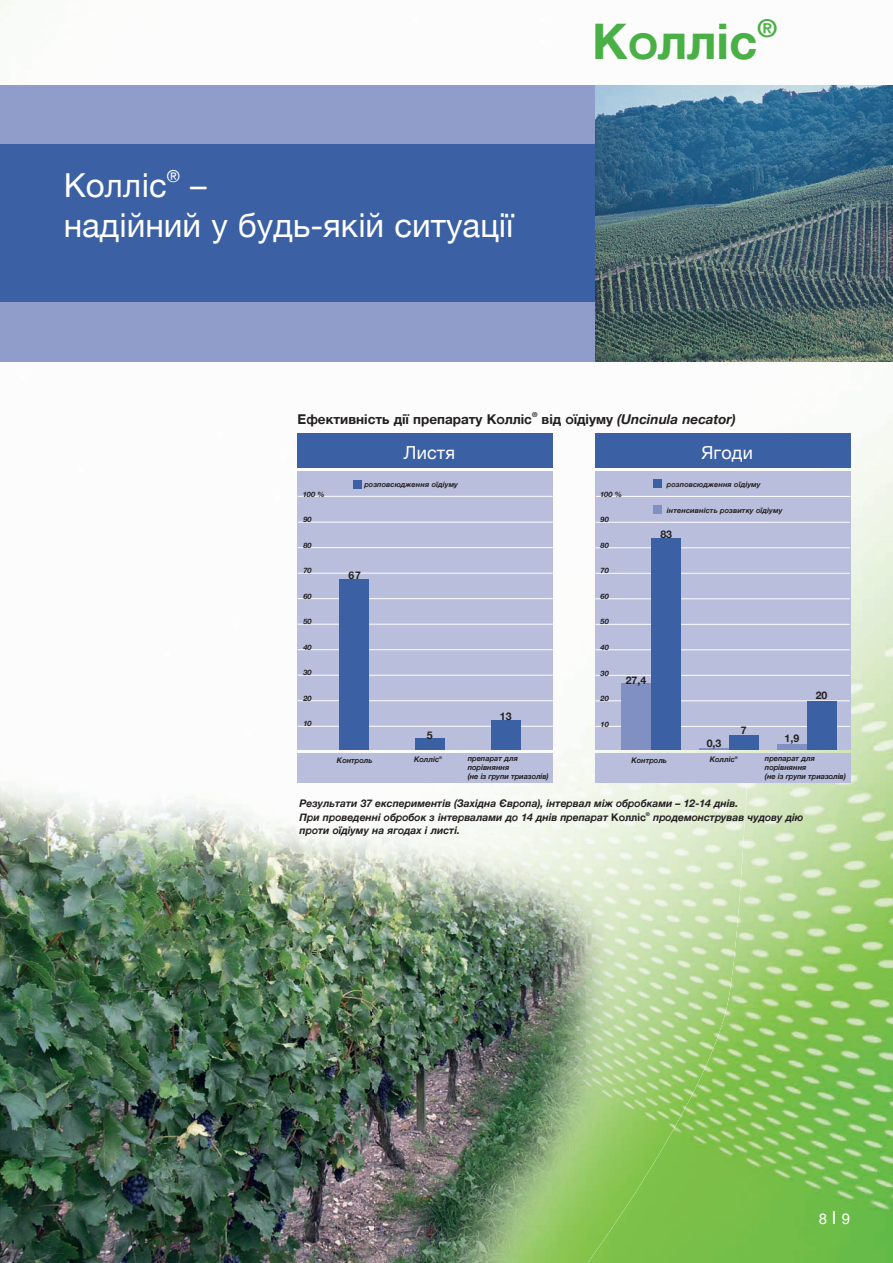
<style>
.page{position:relative;width:893px;height:1263px;background:#fff}
.page>*{position:absolute;margin:0;border:0;box-sizing:border-box;transform-origin:0 0}
.t1{font:700 49.05px "Helvetica Neue";color:#49b045}
.t2{font:33px/39.6px "Helvetica Neue";color:#fff}
.t3{font:18px "Helvetica Neue";letter-spacing:.01em;color:#fff}
.t4{font:16.5px "Helvetica Neue";color:#fff}
.t5{font:15px "Helvetica Neue";color:#fff}
.t6{font:700 13.5px "Helvetica Neue";color:#231f20}
.t7{font:italic 700 13.5px "Helvetica Neue";color:#231f20}
.t8{font:italic 700 10.5px/13.5px "Helvetica Neue";color:#231f20}
.t9{font:700 10.5px "Helvetica Neue";letter-spacing:.01em;color:#231f20}
.t10{font:italic 700 7.65px/9px "Helvetica Neue";color:#231f20}
.t11{font:italic 700 7.35px "Helvetica Neue";letter-spacing:.01em;color:#231f20}
.t12{font:700 6.75px "Helvetica Neue";color:#231f20}
.s1{font-style:normal}
.s2{font-size:18px}
</style>
<div class="page">
<img style="left:0;top:0;width:893px;height:1263px">
<img style="left:0;top:713px;width:588px;height:550px">
<img style="left:587px;top:763px;width:160px;height:360px">
<img style="left:587px;top:1122px;width:91px;height:103px">
<img style="left:587px;top:1225px;width:28px;height:38px">
<div style="left:0;top:85px;width:893px;height:276px;background:#909dca"></div>
<div style="left:0;top:145px;width:893px;height:157px;background:#3b61a4"></div>
<img style="left:595px;top:85px;width:298px;height:276px">
<div style="left:298px;top:471px;width:255px;height:279px;background:#b8bedc"></div>
<hr style="left:298px;top:522px;width:255px;height:1px;background:#fff">
<hr style="left:298px;top:496px;width:255px;height:1px;background:#fff">
<hr style="left:298px;top:547px;width:255px;height:1px;background:#fff">
<hr style="left:298px;top:573px;width:255px;height:1px;background:#fff">
<hr style="left:298px;top:598px;width:255px;height:1px;background:#fff">
<hr style="left:298px;top:624px;width:255px;height:1px;background:#fff">
<hr style="left:298px;top:649px;width:255px;height:1px;background:#fff">
<hr style="left:298px;top:675px;width:255px;height:1px;background:#fff">
<hr style="left:298px;top:700px;width:255px;height:1px;background:#fff">
<hr style="left:298px;top:726px;width:255px;height:1px;background:#fff">
<div style="left:298px;top:753px;width:255px;height:29px;background:#b8bedc"></div>
<div style="left:340px;top:580px;width:29px;height:170px;background:#3b61a4"></div>
<div style="left:415px;top:739px;width:30px;height:11px;background:#3b61a4"></div>
<div style="left:491px;top:720px;width:30px;height:30px;background:#3b61a4"></div>
<div style="left:595px;top:471px;width:255px;height:279px;background:#b8bedc"></div>
<hr style="left:595px;top:522px;width:255px;height:1px;background:#fff">
<hr style="left:596px;top:496px;width:254px;height:1px;background:#fff">
<hr style="left:595px;top:547px;width:255px;height:1px;background:#fff">
<hr style="left:595px;top:573px;width:255px;height:1px;background:#fff">
<hr style="left:595px;top:598px;width:255px;height:1px;background:#fff">
<hr style="left:595px;top:624px;width:255px;height:1px;background:#fff">
<hr style="left:595px;top:649px;width:255px;height:1px;background:#fff">
<hr style="left:595px;top:675px;width:255px;height:1px;background:#fff">
<hr style="left:595px;top:700px;width:255px;height:1px;background:#fff">
<hr style="left:595px;top:726px;width:255px;height:1px;background:#fff">
<div style="left:595px;top:753px;width:255px;height:29px;background:#b8bedc"></div>
<div style="left:621px;top:684px;width:30px;height:66px;background:#8190c2"></div>
<div style="left:651px;top:539px;width:30px;height:211px;background:#3b61a4"></div>
<hr style="left:699px;top:748px;width:30px;height:2px;background:#8190c2">
<div style="left:729px;top:735px;width:29px;height:15px;background:#3b61a4"></div>
<div style="left:777px;top:744px;width:30px;height:6px;background:#8190c2"></div>
<div style="left:807px;top:701px;width:29px;height:49px;background:#3b61a4"></div>
<div style="left:298px;top:433px;width:255px;height:34px;background:#3b61a4"></div>
<div style="left:595px;top:433px;width:255px;height:34px;background:#3b61a4"></div>
<div style="left:653px;top:479px;width:9px;height:9px;background:#3b61a4"></div>
<div style="left:653px;top:505px;width:9px;height:9px;background:#8190c2"></div>
<div style="left:353px;top:480px;width:9px;height:9px;background:#3b61a4"></div>
<h2 class="t2" style="left:64px;top:165px;width:105px">Колліс</h2>
<h3 class="t4" style="left:167px;top:167px;width:15px">®</h3>
<h2 class="t2" style="left:64px;top:165px;width:451px;text-indent:126px">–<br>надійний у будь-якій ситуації</h2>
<h1 class="t1" style="left:592px;top:11px;width:186px">Колліс<sup>®</sup></h1>
<p class="t6" style="left:298px;top:410px;width:236px">Ефективність дії препарату Колліс</p>
<p class="t12" style="left:532px;top:411px;width:7px">®</p>
<p class="t7" style="left:542px;top:410px;width:196px"><span class="s1">від оїдіуму</span> (Uncinula necator)</p>
<p class="t11" style="left:303px;top:490px;width:23px">100 %</p>
<p class="t11" style="left:303px;top:515px;width:10px">90</p>
<p class="t11" style="left:303px;top:541px;width:10px">80</p>
<p class="t11" style="left:303px;top:566px;width:10px">70</p>
<p class="t11" style="left:303px;top:592px;width:10px">60</p>
<p class="t11" style="left:303px;top:617px;width:10px">50</p>
<p class="t11" style="left:303px;top:643px;width:10px">40</p>
<p class="t11" style="left:303px;top:668px;width:10px">30</p>
<p class="t11" style="left:303px;top:694px;width:10px">20</p>
<p class="t11" style="left:303px;top:719px;width:10px">10</p>
<h3 class="t3" style="left:404px;top:442px;width:53px">Листя</h3>
<h3 class="t3" style="left:701px;top:442px;width:53px">Ягоди</h3>
<p class="t11" style="left:600px;top:490px;width:23px">100 %</p>
<p class="t11" style="left:601px;top:515px;width:10px">90</p>
<p class="t11" style="left:601px;top:541px;width:10px">80</p>
<p class="t11" style="left:601px;top:566px;width:10px">70</p>
<p class="t11" style="left:601px;top:592px;width:10px">60</p>
<p class="t11" style="left:601px;top:617px;width:10px">50</p>
<p class="t11" style="left:601px;top:643px;width:10px">40</p>
<p class="t11" style="left:601px;top:668px;width:10px">30</p>
<p class="t11" style="left:601px;top:694px;width:10px">20</p>
<p class="t11" style="left:601px;top:719px;width:10px">10</p>
<p class="t11" style="left:364px;top:480px;width:95px">розповсюдження оїдіуму</p>
<p class="t11" style="left:667px;top:480px;width:95px">розповсюдження оїдіуму</p>
<p class="t11" style="left:667px;top:506px;width:117px">інтенсивність розвитку оїдіуму</p>
<p class="t9" style="left:660px;top:528px;width:13px">83</p>
<p class="t9" style="left:349px;top:569px;width:14px">67</p>
<p class="t9" style="left:626px;top:673px;width:22px">27,4</p>
<p class="t9" style="left:500px;top:710px;width:13px">13</p>
<p class="t9" style="left:741px;top:724px;width:7px">7</p>
<p class="t9" style="left:427px;top:728px;width:7px">5</p>
<p class="t9" style="left:784px;top:731px;width:16px">1,9</p>
<p class="t9" style="left:707px;top:737px;width:16px">0,3</p>
<p class="t9" style="left:816px;top:689px;width:13px">20</p>
<p class="t10" style="left:337px;top:755px;width:37px">Контроль</p>
<p class="t10" style="left:414px;top:755px;width:30px">Колліс<sup>®</sup></p>
<p class="t10" style="left:710px;top:755px;width:30px">Колліс<sup>®</sup></p>
<p class="t10" style="left:468px;top:753px;width:83px">препарат для порівняння<br>(не із групи триазолів)</p>
<p class="t10" style="left:631px;top:755px;width:37px">Контроль</p>
<p class="t10" style="left:765px;top:753px;width:83px">препарат для порівняння<br>(не із групи триазолів)</p>
<p class="t8" style="left:300px;top:796px;width:505px">Результати 37 експериментів (Західна Європа), інтервал між обробками – 12-14 днів.<br>При проведенні обробок з інтервалами до 14 днів препарат <span class="s1">Колліс</span><sup>®</sup> продемонстрував чудову дію проти оїдіуму на ягодах і листі.</p>
<h3 class="t5" style="left:819px;top:1209px;width:33px">8 <span class="s2">І</span> 9</h3>
</div>
